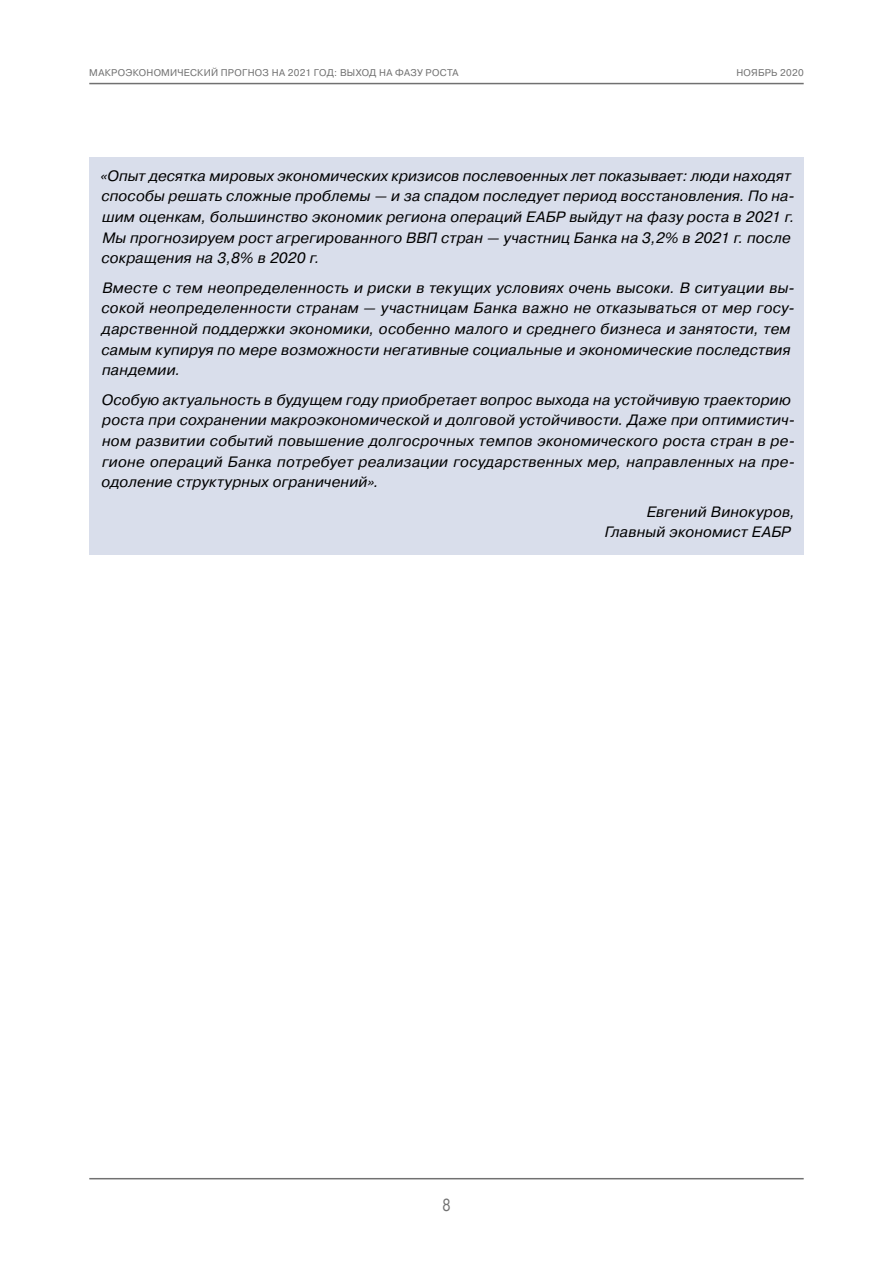
<style>
.page{position:relative;width:893px;height:1263px;background:#fff}
.page>*{position:absolute;margin:0;border:0;box-sizing:border-box;transform-origin:0 0}
.t1{font:16.5px "British Council Sans";color:#717171;scale:.8 1}
.t2{font:italic 15px/20.7px "DS Pragmatica";letter-spacing:.015em;color:#000}
.t3{font:9.75px "DS Pragmatica";letter-spacing:.025em;color:#717171}
</style>
<div class="page">
<hr style="left:89px;top:1178px;width:715px;height:1px;background:#717171">
<hr style="left:89px;top:83px;width:715px;height:1px;background:#717171">
<div style="left:89px;top:157px;width:715px;height:398px;background:#d9deeb"></div>
<p class="t3" style="left:89px;top:68px;width:371px">МАКРОЭКОНОМИЧЕСКИЙ ПРОГНОЗ НА 2021 ГОД: ВЫХОД НА ФАЗУ РОСТА</p>
<p class="t3" style="left:736px;top:68px;width:69px">НОЯБРЬ 2020</p>
<p class="t2" style="left:100px;top:165px;width:696px">«Опыт десятка мировых экономических кризисов послевоенных лет показывает: люди находят способы решать сложные проблемы — и за спадом последует период восстановления. По на&shy;шим оценкам, большинство экономик региона операций ЕАБР выйдут на фазу роста в 2021 г.<br>Мы прогнозируем рост агрегированного ВВП стран — участниц Банка на 3,2% в 2021 г. после сокращения на 3,8% в 2020 г.</p>
<p class="t2" style="left:101px;top:277px;width:695px">Вместе с тем неопределенность и риски в текущих условиях очень высоки. В ситуации вы&shy;сокой неопределенности странам — участницам Банка важно не отказываться от мер госу&shy;дарственной поддержки экономики, особенно малого и среднего бизнеса и занятости, тем самым купируя по мере возможности негативные социальные и экономические последствия пандемии.</p>
<p class="t2" style="left:101px;top:389px;width:695px">Особую актуальность в будущем году приобретает вопрос выхода на устойчивую траекторию роста при сохранении макроэкономической и долговой устойчивости. Даже при оптимистич&shy;ном развитии событий повышение долгосрочных темпов экономического роста стран в ре&shy;гионе операций Банка потребует реализации государственных мер, направленных на пре&shy;одоление структурных ограничений».</p>
<p class="t2" style="left:605px;top:501px;width:191px;text-align:right">Евгений Винокуров,<br>Главный экономист ЕАБР</p>
<p class="t1" style="left:442px;top:1194px;width:12px">8</p>
</div>
